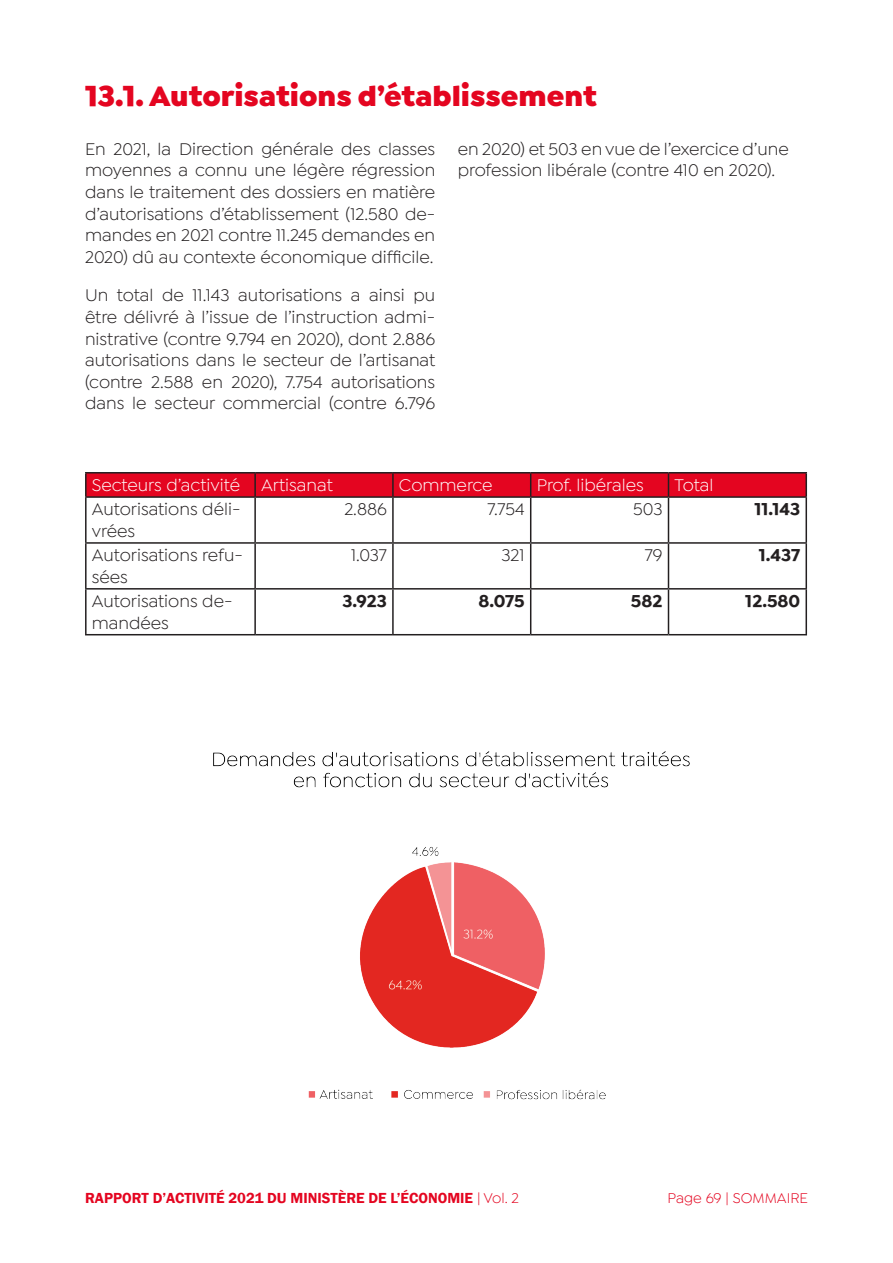
<style>
.page{position:relative;width:893px;height:1263px;background:#fff}
.page>*{position:absolute;margin:0;border:0;box-sizing:border-box;transform-origin:0 0}
.Header_3{font:900 30px "Isidora Sans";color:#e40520}
.t1{font:18px/21.6px "Isidora Sans";color:#231f20}
.t2{font:18px "Isidora Sans";color:#fff}
.t3{font:700 18px "Isidora Sans";color:#231f20}
.t4{font:600 15px "Franklin Gothic";color:#e40520}
.t5{font:15px "Isidora Sans";color:#e40520}
.s1{font-family:"Isidora Sans";font-weight:400}
</style>
<div class="page">
<hr style="left:85px;top:472px;width:170px;height:1px;background:#231f20">
<hr style="left:85px;top:473px;width:2px;height:23px;background:#231f20">
<hr style="left:255px;top:472px;width:138px;height:1px;background:#231f20">
<hr style="left:393px;top:472px;width:138px;height:1px;background:#231f20">
<hr style="left:531px;top:472px;width:137px;height:1px;background:#231f20">
<hr style="left:668px;top:472px;width:139px;height:1px;background:#231f20">
<div style="left:86px;top:473px;width:719px;height:23px;background:#e40520"></div>
<hr style="left:805px;top:473px;width:2px;height:23px;background:#231f20">
<hr style="left:85px;top:496px;width:170px;height:2px;background:#231f20">
<hr style="left:85px;top:498px;width:2px;height:44px;background:#231f20">
<hr style="left:255px;top:496px;width:138px;height:2px;background:#231f20">
<hr style="left:254px;top:498px;width:2px;height:44px;background:#231f20">
<hr style="left:393px;top:496px;width:138px;height:2px;background:#231f20">
<hr style="left:392px;top:498px;width:2px;height:44px;background:#231f20">
<hr style="left:531px;top:496px;width:137px;height:2px;background:#231f20">
<hr style="left:530px;top:498px;width:1px;height:44px;background:#231f20">
<hr style="left:668px;top:496px;width:139px;height:2px;background:#231f20">
<hr style="left:668px;top:498px;width:1px;height:44px;background:#231f20">
<hr style="left:805px;top:498px;width:2px;height:44px;background:#231f20">
<hr style="left:85px;top:542px;width:170px;height:2px;background:#231f20">
<hr style="left:85px;top:544px;width:2px;height:44px;background:#231f20">
<hr style="left:255px;top:542px;width:138px;height:2px;background:#231f20">
<hr style="left:254px;top:544px;width:2px;height:44px;background:#231f20">
<hr style="left:393px;top:542px;width:138px;height:2px;background:#231f20">
<hr style="left:392px;top:544px;width:2px;height:44px;background:#231f20">
<hr style="left:531px;top:542px;width:137px;height:2px;background:#231f20">
<hr style="left:530px;top:544px;width:1px;height:44px;background:#231f20">
<hr style="left:668px;top:542px;width:139px;height:2px;background:#231f20">
<hr style="left:668px;top:544px;width:1px;height:44px;background:#231f20">
<hr style="left:805px;top:544px;width:2px;height:44px;background:#231f20">
<hr style="left:85px;top:588px;width:170px;height:2px;background:#231f20">
<hr style="left:85px;top:590px;width:2px;height:44px;background:#231f20">
<hr style="left:255px;top:588px;width:138px;height:2px;background:#231f20">
<hr style="left:254px;top:590px;width:2px;height:44px;background:#231f20">
<hr style="left:393px;top:588px;width:138px;height:2px;background:#231f20">
<hr style="left:392px;top:590px;width:2px;height:44px;background:#231f20">
<hr style="left:531px;top:588px;width:137px;height:2px;background:#231f20">
<hr style="left:530px;top:590px;width:1px;height:44px;background:#231f20">
<hr style="left:668px;top:588px;width:139px;height:2px;background:#231f20">
<hr style="left:668px;top:590px;width:1px;height:44px;background:#231f20">
<hr style="left:805px;top:590px;width:2px;height:44px;background:#231f20">
<hr style="left:85px;top:634px;width:170px;height:1px;background:#231f20">
<hr style="left:255px;top:634px;width:138px;height:1px;background:#231f20">
<hr style="left:393px;top:634px;width:138px;height:1px;background:#231f20">
<hr style="left:531px;top:634px;width:137px;height:1px;background:#231f20">
<hr style="left:668px;top:634px;width:139px;height:1px;background:#231f20">
<img style="left:213px;top:751px;width:477px;height:349px">
<p class="Header_3" style="left:85px;top:76px;width:513px">13.1. Autorisations d’établissement</p>
<p class="t1" style="left:85px;top:138px;width:352px;text-align:justify">En 2021, la Direction générale des classes moyennes a connu une légère régression dans le traitement des dossiers en matière d’autorisations d’établissement (12.580 de&shy;mandes en 2021 contre 11.245 demandes en 2020) dû au contexte économique difficile.</p>
<p class="t1" style="left:85px;top:284px;width:352px;text-align:justify">Un total de 11.143 autorisations a ainsi pu être délivré à l’issue de l’instruction admi&shy;nistrative (contre 9.794 en 2020), dont 2.886 autorisations dans le secteur de l’artisanat (contre 2.588 en 2020), 7.754 autorisations dans le secteur commercial (contre 6.796</p>
<p class="t1" style="left:458px;top:138px;width:333px">en 2020) et 503 en vue de l’exercice d’une profession libérale (contre 410 en 2020).</p>
<p class="t2" style="left:92px;top:475px;width:150px">Secteurs d’activité</p>
<p class="t2" style="left:261px;top:475px;width:73px">Artisanat</p>
<p class="t2" style="left:399px;top:475px;width:95px">Commerce</p>
<p class="t2" style="left:537px;top:475px;width:109px">Prof. libérales</p>
<p class="t2" style="left:674px;top:475px;width:40px">Total</p>
<p class="t1" style="left:92px;top:498px;width:150px">Autorisations déli&shy;vrées</p>
<p class="t1" style="left:344px;top:498px;width:44px">2.886</p>
<p class="t1" style="left:487px;top:498px;width:39px">7.754</p>
<p class="t1" style="left:633px;top:498px;width:31px">503</p>
<p class="t3" style="left:754px;top:498px;width:47px">11.143</p>
<p class="t1" style="left:92px;top:544px;width:153px">Autorisations refu&shy;sées</p>
<p class="t1" style="left:351px;top:544px;width:37px">1.037</p>
<p class="t1" style="left:501px;top:544px;width:25px">321</p>
<p class="t1" style="left:645px;top:544px;width:19px">79</p>
<p class="t3" style="left:759px;top:544px;width:43px">1.437</p>
<p class="t1" style="left:92px;top:590px;width:142px">Autorisations de&shy;mandées</p>
<p class="t3" style="left:342px;top:590px;width:46px">3.923</p>
<p class="t3" style="left:478px;top:590px;width:48px">8.075</p>
<p class="t3" style="left:631px;top:590px;width:33px">582</p>
<p class="t3" style="left:745px;top:590px;width:56px">12.580</p>
<p class="t4" style="left:85px;top:1188px;width:435px">RAPPORT D’ACTIVITÉ 2021 DU MINISTÈRE DE L’ÉCONOMIE <span class="s1">| Vol. 2</span></p>
<p class="t5" style="left:667px;top:1189px;width:142px">Page 69 | SOMMAIRE</p>
</div>
